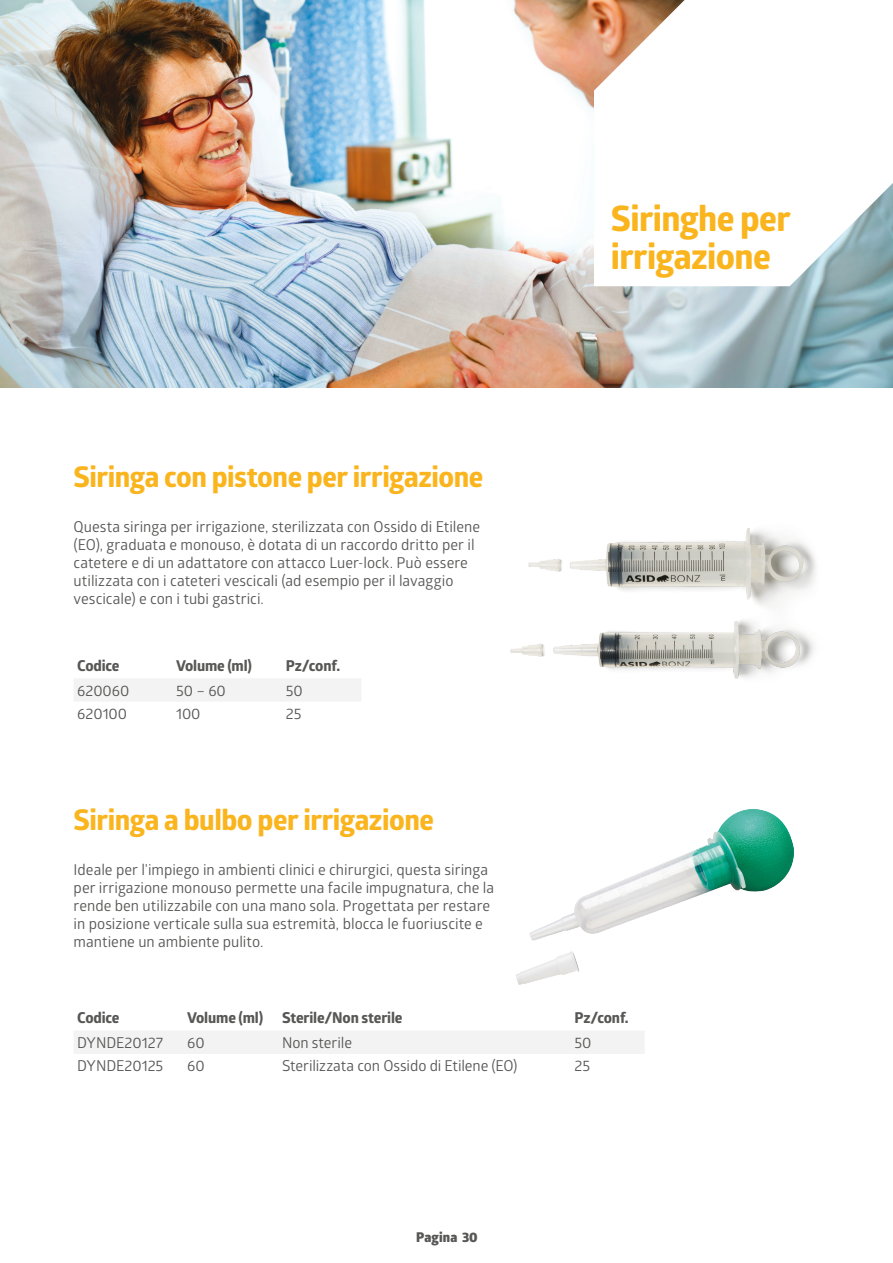
<style>
.page{position:relative;width:893px;height:1263px;background:#fff}
.page>*{position:absolute;margin:0;border:0;box-sizing:border-box;transform-origin:0 0}
.MEDLINE_-_Headline__L{font:700 34.95px/38.7px "Globerx";letter-spacing:-.02em;color:#fab51e}
.MEDLINE_-_Headline__L-2{font:700 28.5px "Globerx";letter-spacing:-.02em;color:#fab51e}
.MEDLINE_-_Intro_Text{font:15px/18px "Glober";color:#575756}
.MEDLINE_-_Line_Listing{font:15px "Glober";letter-spacing:-.005em;color:#575756}
.MEDLINE_-_Line_Listing_Headers{font:700 15px "Globerx";letter-spacing:-.01em;color:#575756}
.t1{font:800 13.5px "Glober";letter-spacing:.005em;color:#575756}
</style>
<div class="page">
<img style="left:0;top:0;width:893px;height:388px">
<svg style="left:594px;top:0;width:299px;height:286px"></svg>
<div style="left:74px;top:679px;width:287px;height:22px;background:#f3f3f3"></div>
<div style="left:74px;top:1031px;width:570px;height:23px;background:#f3f3f3"></div>
<img style="left:515px;top:809px;width:279px;height:176px">
<img style="left:510px;top:528px;width:306px;height:151px">
<p class="MEDLINE_-_Headline__L-2" style="left:74px;top:456px;width:411px">Siringa con pistone per irrigazione</p>
<p class="MEDLINE_-_Intro_Text" style="left:74px;top:517px;width:408px">Questa siringa per irrigazione, sterilizzata con Ossido di Etilene (EO), graduata e monouso, è dotata di un raccordo dritto per il catetere e di un adattatore con attacco Luer-lock. Può essere utilizzata con i cateteri vescicali (ad esempio per il lavaggio vescicale) e con i tubi gastrici.</p>
<p class="MEDLINE_-_Line_Listing_Headers" style="left:77px;top:654px;width:44px">Codice</p>
<p class="MEDLINE_-_Line_Listing_Headers" style="left:176px;top:654px;width:77px">Volume (ml)</p>
<p class="MEDLINE_-_Line_Listing_Headers" style="left:286px;top:654px;width:56px">Pz/conf.</p>
<p class="MEDLINE_-_Line_Listing" style="left:77px;top:680px;width:54px">620060</p>
<p class="MEDLINE_-_Line_Listing" style="left:176px;top:680px;width:51px">50 – 60</p>
<p class="MEDLINE_-_Line_Listing" style="left:286px;top:680px;width:19px">50</p>
<p class="MEDLINE_-_Line_Listing" style="left:77px;top:703px;width:51px">620100</p>
<p class="MEDLINE_-_Line_Listing" style="left:176px;top:703px;width:26px">100</p>
<p class="MEDLINE_-_Line_Listing" style="left:286px;top:703px;width:17px">25</p>
<p class="MEDLINE_-_Headline__L-2" style="left:74px;top:799px;width:362px">Siringa a bulbo per irrigazione</p>
<p class="MEDLINE_-_Intro_Text" style="left:74px;top:860px;width:422px">Ideale per l’impiego in ambienti clinici e chirurgici, questa siringa per irrigazione monouso permette una facile impugnatura, che la rende ben utilizzabile con una mano sola. Progettata per restare in posizione verticale sulla sua estremità, blocca le fuoriuscite e mantiene un ambiente pulito.</p>
<p class="MEDLINE_-_Headline__L" style="left:611px;top:198px;width:181px">Siringhe per irrigazione</p>
<p class="MEDLINE_-_Line_Listing_Headers" style="left:77px;top:1007px;width:44px">Codice</p>
<p class="MEDLINE_-_Line_Listing_Headers" style="left:187px;top:1007px;width:77px">Volume (ml)</p>
<p class="MEDLINE_-_Line_Listing_Headers" style="left:282px;top:1007px;width:122px">Sterile/Non sterile</p>
<p class="MEDLINE_-_Line_Listing_Headers" style="left:574px;top:1007px;width:56px">Pz/conf.</p>
<p class="MEDLINE_-_Line_Listing" style="left:77px;top:1032px;width:87px">DYNDE20127</p>
<p class="MEDLINE_-_Line_Listing" style="left:187px;top:1032px;width:19px">60</p>
<p class="MEDLINE_-_Line_Listing" style="left:282px;top:1032px;width:71px">Non sterile</p>
<p class="MEDLINE_-_Line_Listing" style="left:574px;top:1032px;width:19px">50</p>
<p class="MEDLINE_-_Line_Listing" style="left:77px;top:1055px;width:88px">DYNDE20125</p>
<p class="MEDLINE_-_Line_Listing" style="left:187px;top:1055px;width:19px">60</p>
<p class="MEDLINE_-_Line_Listing" style="left:282px;top:1055px;width:237px">Sterilizzata con Ossido di Etilene (EO)</p>
<p class="MEDLINE_-_Line_Listing" style="left:574px;top:1055px;width:17px">25</p>
<p class="t1" style="left:416px;top:1227px;width:63px">Pagina 30</p>
</div>
